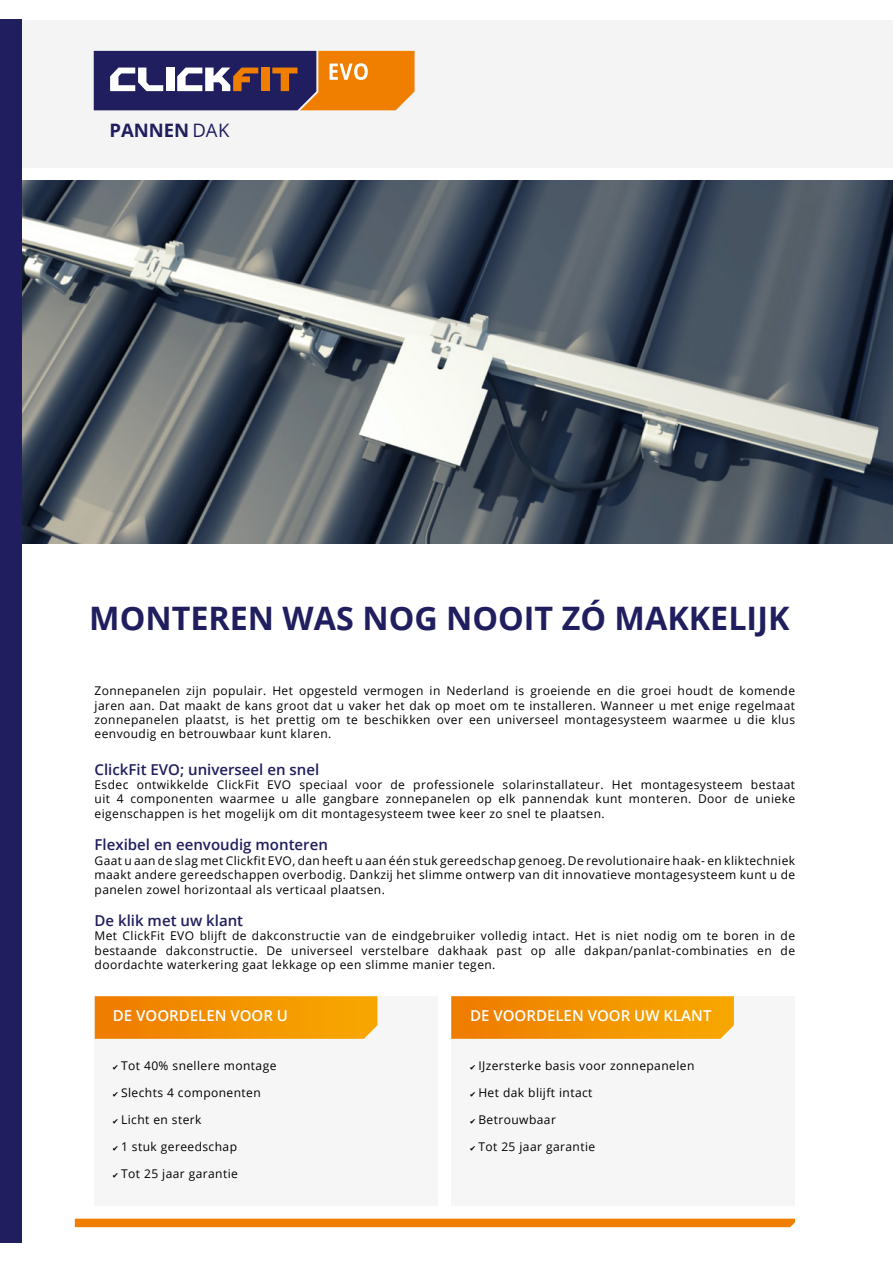
<style>
.page{position:relative;width:893px;height:1263px;background:#fff}
.page>*{position:absolute;margin:0;border:0;box-sizing:border-box;transform-origin:0 0}
.t1{font:700 32.25px "Open Sans";color:#201e5e}
.t2{font:700 18.45px "Open Sans";color:#201e5e}
.t3{font:600 15px "Open Sans";color:#201e5e}
.t4{font:600 15px "Open Sans";color:#fff}
.t5{font:12px/14.4px "Open Sans";letter-spacing:.035em;color:#000;text-align:justify}
.s1{font-weight:400}
.s2{font-family:"Menlo";font-size:9px}
</style>
<div class="page">
<div style="left:95px;top:996px;width:700px;height:210px;background:#f6f6f6"></div>
<div style="left:17px;top:20px;width:876px;height:147px;background:#f4f4f4"></div>
<img style="left:21px;top:181px;width:872px;height:362px">
<div style="left:75px;top:1219px;width:720px;height:8px;background:#f07f00"></div>
<div style="left:0;top:20px;width:21px;height:1223px;background:#201e5e"></div>
<svg style="left:94px;top:51px;width:321px;height:59px;background:#7e5852"></svg>
<svg style="left:95px;top:996px;width:282px;height:43px;background:#f39303"></svg>
<svg style="left:451px;top:996px;width:283px;height:43px;background:#f39404"></svg>
<div style="left:438px;top:994px;width:13px;height:213px;background:#fff"></div>
<h2 class="t2" style="left:109px;top:117px;width:122px">PANNEN <span class="s1">DAK</span></h2>
<h1 class="t1" style="left:89px;top:595px;width:702px">MONTEREN WAS NOG NOOIT ZÓ MAKKELIJK</h1>
<p class="t5" style="left:95px;top:683px;width:702px">Zonnepanelen zijn populair. Het opgesteld vermogen in Nederland is groeiende en die groei houdt de komende jaren aan. Dat maakt de kans groot dat u vaker het dak op moet om te installeren. Wanneer u met enige regelmaat zonnepanelen plaatst, is het prettig om te beschikken over een universeel montagesysteem waarmee u die klus eenvoudig en betrouwbaar kunt klaren.</p>
<p class="t3" style="left:95px;top:759px;width:226px">ClickFit EVO; universeel en snel</p>
<p class="t5" style="left:95px;top:777px;width:702px">Esdec ontwikkelde ClickFit EVO speciaal voor de professionele solarinstallateur. Het montagesysteem bestaat uit 4 componenten waarmee u alle gangbare zonnepanelen op elk pannendak kunt monteren. Door de unieke eigenschappen is het mogelijk om dit montagesysteem twee keer zo snel te plaatsen.</p>
<p class="t3" style="left:95px;top:834px;width:235px">Flexibel en eenvoudig monteren</p>
<p class="t5" style="left:95px;top:853px;width:702px">Gaat u aan de slag met Clickfit EVO, dan heeft u aan één stuk gereedschap genoeg. De revolutionaire haak- en kliktechniek maakt andere gereedschappen overbodig. Dankzij het slimme ontwerp van dit innovatieve montagesysteem kunt u de panelen zowel horizontaal als verticaal plaatsen.</p>
<p class="t3" style="left:95px;top:910px;width:150px">De klik met uw klant</p>
<p class="t5" style="left:95px;top:929px;width:702px">Met ClickFit EVO blijft de dakconstructie van de eindgebruiker volledig intact. Het is niet nodig om te boren in de bestaande dakconstructie. De universeel verstelbare dakhaak past op alle dakpan/panlat-combinaties en de doordachte waterkering gaat lekkage op een slimme manier tegen.</p>
<p class="t4" style="left:113px;top:1006px;width:177px">DE VOORDELEN VOOR U</p>
<p class="t5" style="left:113px;top:1058px;width:165px"><span class="s2">✔</span> Tot 40% snellere montage</p>
<p class="t5" style="left:113px;top:1085px;width:149px"><span class="s2">✔</span> Slechts 4 componenten</p>
<p class="t5" style="left:113px;top:1112px;width:90px"><span class="s2">✔</span> Licht en sterk</p>
<p class="t5" style="left:113px;top:1139px;width:126px"><span class="s2">✔</span> 1 stuk gereedschap</p>
<p class="t5" style="left:113px;top:1166px;width:127px"><span class="s2">✔</span> Tot 25 jaar garantie</p>
<p class="t4" style="left:470px;top:1005px;width:243px">DE VOORDELEN VOOR UW KLANT</p>
<p class="t5" style="left:470px;top:1058px;width:226px"><span class="s2">✔</span> IJzersterke basis voor zonnepanelen</p>
<p class="t5" style="left:470px;top:1085px;width:124px"><span class="s2">✔</span> Het dak blijft intact</p>
<p class="t5" style="left:470px;top:1112px;width:87px"><span class="s2">✔</span> Betrouwbaar</p>
<p class="t5" style="left:470px;top:1139px;width:127px"><span class="s2">✔</span> Tot 25 jaar garantie</p>
</div>
